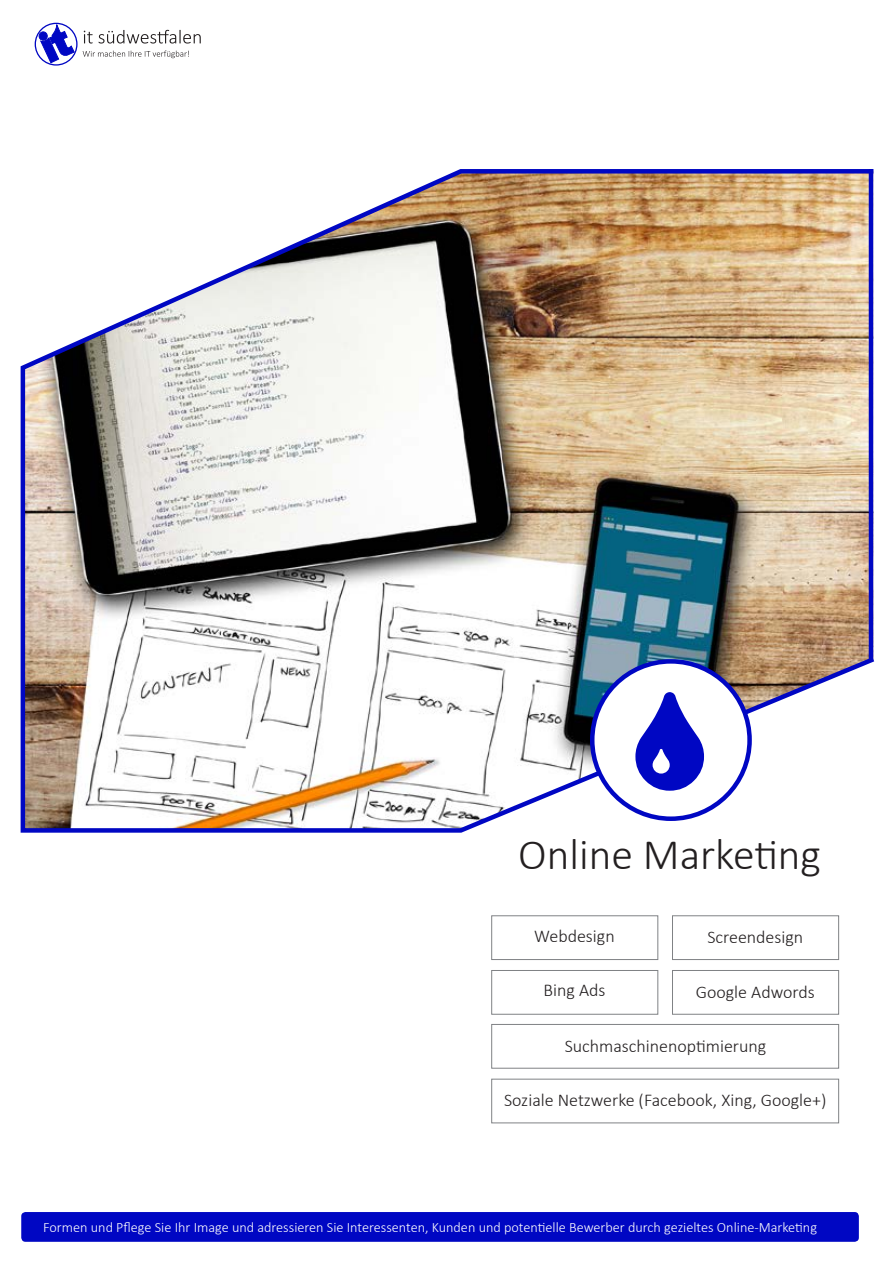
<style>
.page{position:relative;width:893px;height:1263px;background:#fff}
.page>*{position:absolute;margin:0;border:0;box-sizing:border-box;transform-origin:0 0}
.t1{font:300 43.65px "Calibri";color:#231f20}
.t2{font:300 18px "Calibri";color:#231f20}
.t3{font:300 14.25px "Calibri";color:#fff}
</style>
<div class="page">
<div style="left:35px;top:23px;width:43px;height:43px;border:1px solid #0007c3;border-radius:50%"></div>
<div style="left:39px;top:32px;width:8px;height:8px;border:1px solid #0007c3;border-radius:50%"></div>
<svg style="left:41px;top:24px;width:33px;height:39px"></svg>
<svg style="left:83px;top:51px;width:106px;height:7px"></svg>
<svg style="left:84px;top:30px;width:117px;height:14px"></svg>
<div style="left:21px;top:1212px;width:838px;height:30px;background:#0007c3;border-radius:4px"></div>
<div style="left:491px;top:915px;width:167px;height:45px;border:1px solid #808285"></div>
<img style="left:20px;top:169px;width:855px;height:664px">
<div style="left:592px;top:661px;width:158px;height:158px;background:#fff;border-radius:50%"></div>
<div style="left:590px;top:659px;width:162px;height:162px;border:4px solid #0007c3;border-radius:50%"></div>
<hr style="left:869px;top:169px;width:4px;height:492px;background:#0007c3">
<div style="left:491px;top:970px;width:167px;height:44px;border:1px solid #808285"></div>
<div style="left:672px;top:915px;width:167px;height:45px;border:1px solid #808285"></div>
<div style="left:672px;top:970px;width:167px;height:44px;border:1px solid #808285"></div>
<div style="left:491px;top:1024px;width:348px;height:44px;border:1px solid #808285"></div>
<div style="left:491px;top:1079px;width:348px;height:44px;border:1px solid #808285"></div>
<h1 class="t1" style="left:518px;top:827px;width:304px">Online Marketing</h1>
<p class="t2" style="left:534px;top:925px;width:82px">Webdesign</p>
<p class="t2" style="left:707px;top:926px;width:97px">Screendesign</p>
<p class="t2" style="left:543px;top:979px;width:63px">Bing Ads</p>
<p class="t2" style="left:696px;top:981px;width:120px">Google Adwords</p>
<p class="t2" style="left:565px;top:1034px;width:203px">Suchmaschinenoptimierung</p>
<p class="t2" style="left:504px;top:1089px;width:324px">Soziale Netzwerke (Facebook, Xing, Google+)</p>
<p class="t3" style="left:43px;top:1218px;width:775px">Formen und Pflege Sie Ihr Image und adressieren Sie Interessenten, Kunden und potentielle Bewerber durch gezieltes Online-Marketing</p>
</div>
